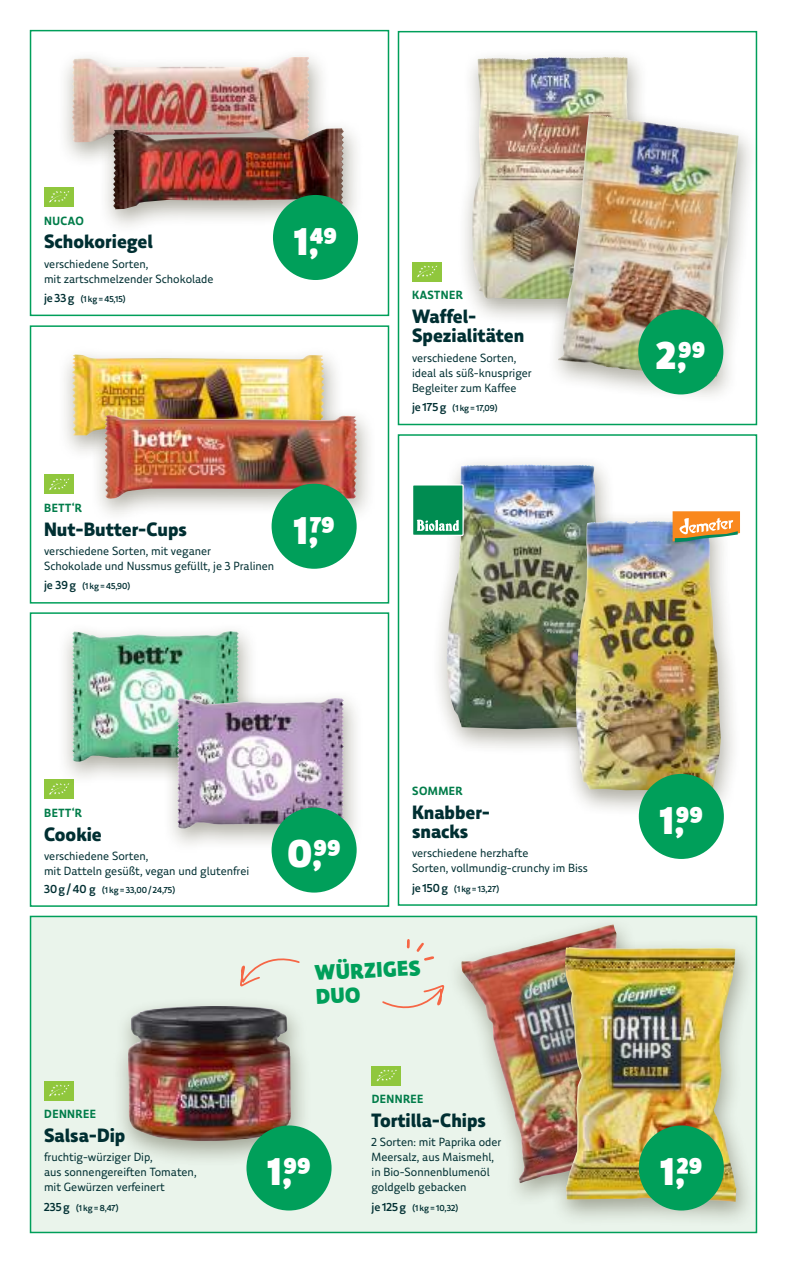
<style>
.page{position:relative;width:787px;height:1263px;background:#fff}
.page>*{position:absolute;margin:0;border:0;box-sizing:border-box;transform-origin:0 0}
.t1{font:900 39px "Bio Markt";color:#fff}
.t2{font:900 21.6px/23.7px "Bio Markt";color:#009f5a}
.t3{font:800 19.5px/19.5px "Bio Markt";color:#002f32}
.t4{font:12px/15px "Bio Markt";color:#002f32}
.t5{font:700 12px "Bio Markt";letter-spacing:.04em;color:#007c49}
.t6{font:500 9px "Bio Markt";color:#002f32}
.s1{font-size:12px}
</style>
<div class="page">
<div style="left:29px;top:915px;width:729px;height:319px;background:#eaf4eb"></div>
<div style="left:446px;top:915px;width:238px;height:293px;background:#302c12;opacity:.4"></div>
<img style="left:461px;top:924px;width:202px;height:259px">
<div style="left:549px;top:937px;width:208px;height:291px;background:#302c12;opacity:.4"></div>
<img style="left:565px;top:947px;width:171px;height:255px">
<div style="left:112px;top:995px;width:200px;height:173px;background:#302c12;opacity:.4"></div>
<img style="left:128px;top:1006px;width:163px;height:135px">
<img style="left:397px;top:434px;width:361px;height:472px">
<svg style="left:29px;top:325px;width:361px;height:279px"></svg>
<svg style="left:397px;top:30px;width:361px;height:396px"></svg>
<svg style="left:29px;top:29px;width:361px;height:288px"></svg>
<svg style="left:29px;top:612px;width:361px;height:295px"></svg>
<div style="left:639px;top:774px;width:85px;height:85px;background:#009f5a;border-radius:50%"></div>
<div style="left:246px;top:1125px;width:85px;height:85px;background:#009f5a;border-radius:50%"></div>
<div style="left:639px;top:1125px;width:85px;height:85px;background:#009f5a;border-radius:50%"></div>
<div style="left:57px;top:46px;width:273px;height:122px;background:#302c12;opacity:.4"></div>
<img style="left:72px;top:57px;width:234px;height:85px">
<div style="left:98px;top:118px;width:266px;height:117px;background:#302c12;opacity:.4"></div>
<img style="left:113px;top:128px;width:231px;height:81px">
<div style="left:273px;top:195px;width:85px;height:85px;background:#009f5a;border-radius:50%"></div>
<div style="left:57px;top:345px;width:288px;height:117px;background:#302c12;opacity:.4"></div>
<img style="left:72px;top:355px;width:252px;height:80px">
<div style="left:89px;top:405px;width:288px;height:119px;background:#302c12;opacity:.4"></div>
<img style="left:105px;top:415px;width:3px;height:56px">
<div style="left:271px;top:484px;width:85px;height:85px;background:#009f5a;border-radius:50%"></div>
<div style="left:57px;top:621px;width:202px;height:170px;background:#302c12;opacity:.4"></div>
<img style="left:72px;top:631px;width:159px;height:107px">
<div style="left:162px;top:688px;width:202px;height:170px;background:#302c12;opacity:.4"></div>
<img style="left:177px;top:698px;width:159px;height:107px">
<div style="left:271px;top:807px;width:85px;height:85px;background:#009f5a;border-radius:50%"></div>
<div style="left:456px;top:47px;width:202px;height:279px;background:#302c12;opacity:.4"></div>
<img style="left:558px;top:57px;width:59px;height:2px">
<div style="left:544px;top:104px;width:215px;height:300px;background:#302c12;opacity:.4"></div>
<img style="left:557px;top:114px;width:97px;height:258px">
<div style="left:638px;top:309px;width:85px;height:85px;background:#009f5a;border-radius:50%"></div>
<svg style="left:412px;top:484px;width:51px;height:52px"></svg>
<div style="left:413px;top:485px;width:49px;height:50px;background:#008c51"></div>
<svg style="left:416px;top:519px;width:43px;height:12px"></svg>
<svg style="left:672px;top:511px;width:68px;height:31px;background:#dda25c"></svg>
<div style="left:44px;top:1081px;width:30px;height:19px;background:#90c73d"></div>
<svg style="left:49px;top:1084px;width:20px;height:12px"></svg>
<div style="left:371px;top:1066px;width:30px;height:19px;background:#90c73d"></div>
<svg style="left:376px;top:1069px;width:21px;height:12px"></svg>
<svg style="left:381px;top:983px;width:63px;height:34px;background:#ebe6db"></svg>
<svg style="left:240px;top:951px;width:61px;height:37px;background:#ebe7dc"></svg>
<svg style="left:407px;top:939px;width:27px;height:22px"></svg>
<p class="t5" style="left:44px;top:213px;width:41px">NUCAO</p>
<h3 class="t3" style="left:44px;top:232px;width:110px">Schokoriegel</h3>
<p class="t4" style="left:44px;top:256px;width:171px">verschiedene Sorten,<br>mit zartschmelzender Schokolade</p>
<p class="t6" style="left:44px;top:293px;width:83px"><span class="s1">je33g</span> (1kg=45,15)</p>
<h1 class="t1" style="left:294px;top:217px;width:45px">1,49</h1>
<p class="t5" style="left:44px;top:501px;width:39px">BETT‘R</p>
<h3 class="t3" style="left:44px;top:519px;width:144px">Nut-Butter-Cups</h3>
<p class="t4" style="left:44px;top:543px;width:232px">verschiedene Sorten, mit veganer<br>Schokolade und Nussmus gefüllt, je 3 Pralinen</p>
<p class="t6" style="left:44px;top:581px;width:88px"><span class="s1">je 39g</span> (1kg=45,90)</p>
<h1 class="t1" style="left:293px;top:506px;width:43px">1,79</h1>
<p class="t5" style="left:412px;top:288px;width:52px">KASTNER</p>
<h3 class="t3" style="left:412px;top:306px;width:114px">Waffel-<br>Spezialitäten</h3>
<p class="t4" style="left:412px;top:350px;width:121px">verschiedene Sorten, ideal als süß-knuspriger<br>Begleiter zum Kaffee</p>
<p class="t6" style="left:412px;top:402px;width:87px"><span class="s1">je175g</span> (1kg=17,09)</p>
<h1 class="t1" style="left:656px;top:332px;width:51px">2,99</h1>
<p class="t5" style="left:44px;top:805px;width:39px">BETT‘R</p>
<h3 class="t3" style="left:44px;top:824px;width:59px">Cookie</h3>
<p class="t4" style="left:44px;top:848px;width:207px">verschiedene Sorten,<br>mit Datteln gesüßt, vegan und glutenfrei</p>
<p class="t6" style="left:44px;top:884px;width:133px"><span class="s1">30g/40 g</span> (1kg=33,00/ 24,75)</p>
<h1 class="t1" style="left:287px;top:830px;width:55px">0,99</h1>
<p class="t5" style="left:412px;top:783px;width:52px">SOMMER</p>
<h3 class="t3" style="left:412px;top:802px;width:80px">Knabber&shy;snacks</h3>
<p class="t4" style="left:412px;top:845px;width:177px">verschiedene herzhafte<br>Sorten, vollmundig-crunchy im Biss</p>
<p class="t6" style="left:412px;top:883px;width:89px"><span class="s1">je150g</span> (1kg=13,27)</p>
<h2 class="t2" style="left:314px;top:961px;width:107px;rotate:-3deg">WÜRZIGES<br>DUO</h2>
<h1 class="t1" style="left:659px;top:796px;width:45px">1,99</h1>
<p class="t5" style="left:44px;top:1107px;width:53px">DENNREE</p>
<h3 class="t3" style="left:44px;top:1125px;width:83px">Salsa-Dip</h3>
<p class="t4" style="left:44px;top:1149px;width:154px">fruchtig-würziger Dip,<br>aus sonnengereiften Tomaten, mit Gewürzen verfeinert</p>
<p class="t6" style="left:44px;top:1202px;width:76px"><span class="s1">235g</span> (1kg=8,47)</p>
<p class="t5" style="left:372px;top:1092px;width:53px">DENNREE</p>
<h3 class="t3" style="left:371px;top:1110px;width:116px">Tortilla-Chips</h3>
<p class="t4" style="left:371px;top:1134px;width:131px">2 Sorten: mit Paprika oder<br>Meersalz, aus Maismehl, in Bio-Sonnenblumenöl goldgelb gebacken</p>
<p class="t6" style="left:371px;top:1202px;width:88px"><span class="s1">je125g</span> (1kg=10,32)</p>
<h1 class="t1" style="left:267px;top:1148px;width:45px">1,99</h1>
<h1 class="t1" style="left:660px;top:1148px;width:44px">1,29</h1>
</div>
